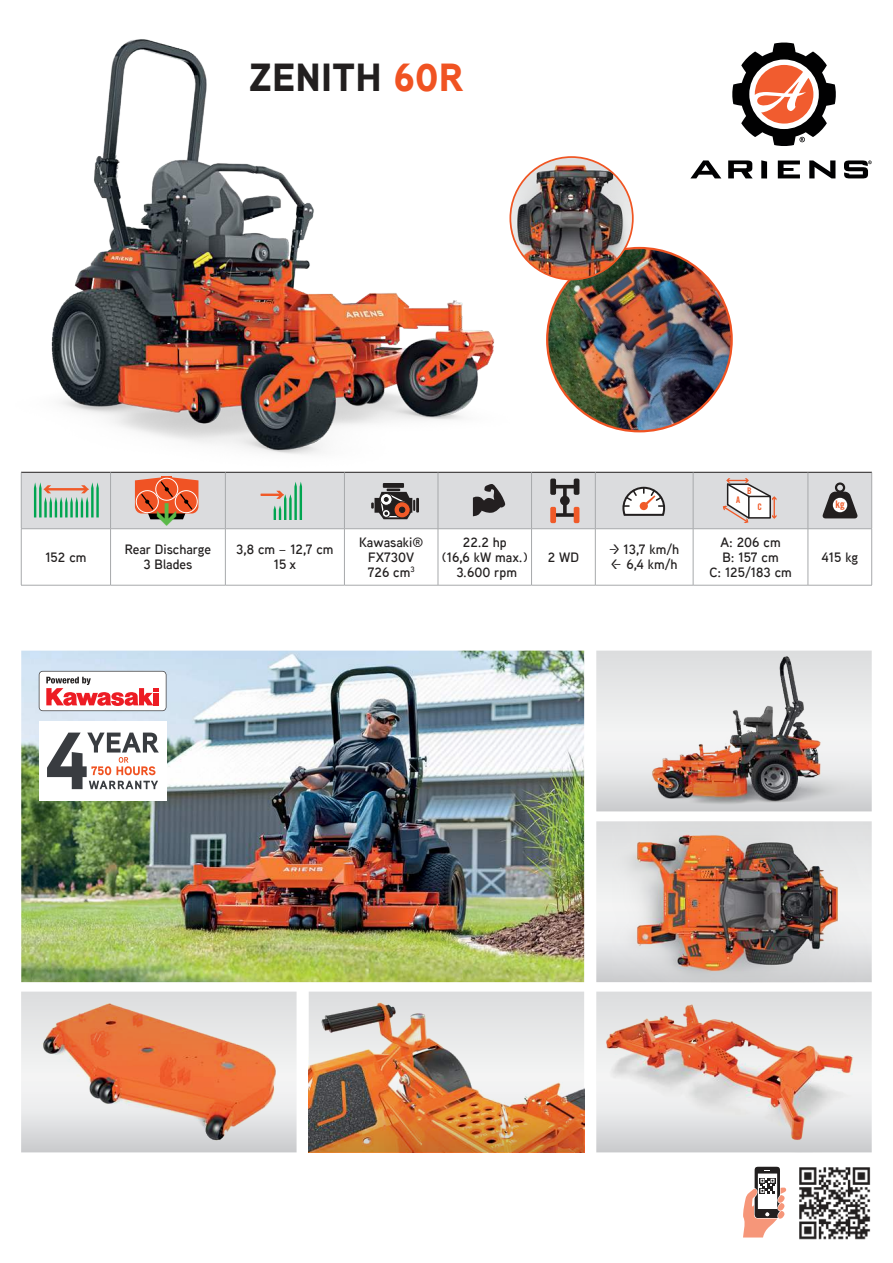
<style>
.page{position:relative;width:893px;height:1263px;background:#fff}
.page>*{position:absolute;margin:0;border:0;box-sizing:border-box;transform-origin:0 0}
.t1{font:900 39px "Aaux Next";color:#221f1f}
.t2{font:600 13.5px/15px "Aaux Next";color:#221f1f;text-align:center}
.t3{font:10.5px "Trade Gothic Bold Cond Twenty";color:#f05a28}
.t4{font:9px "Trade Gothic LT Std Bd Cn 20";color:#f05a28}
.s1{color:#f05322}
</style>
<div class="page">
<img style="left:20px;top:39px;width:644px;height:546px">
<img style="left:799px;top:1167px;width:72px;height:73px">
<svg style="left:690px;top:160px;width:182px;height:18px"></svg>
<svg style="left:732px;top:43px;width:104px;height:103px"></svg>
<svg style="left:743px;top:1167px;width:43px;height:70px"></svg>
<img style="left:547px;top:248px;width:185px;height:183px">
<img style="left:510px;top:157px;width:123px;height:122px;border-radius:61px">
<div style="left:509px;top:156px;width:125px;height:124px;border:2px solid #f05522;border-radius:50%"></div>
<img style="left:596px;top:992px;width:276px;height:160px">
<img style="left:596px;top:821px;width:17px;height:161px">
<img style="left:613px;top:821px;width:259px;height:161px">
<img style="left:596px;top:651px;width:11px;height:160px">
<img style="left:607px;top:651px;width:265px;height:160px">
<img style="left:21px;top:992px;width:276px;height:160px">
<img style="left:309px;top:992px;width:275px;height:160px">
<img style="left:21px;top:651px;width:563px;height:331px">
<div style="left:39px;top:721px;width:127px;height:80px;background:#fff"></div>
<svg style="left:47px;top:732px;width:112px;height:57px"></svg>
<svg style="left:39px;top:671px;width:127px;height:40px"></svg>
<div style="left:22px;top:473px;width:849px;height:55px;background:#dbdcde"></div>
<hr style="left:21px;top:472px;width:90px;height:1px;background:#221f1f">
<hr style="left:111px;top:472px;width:114px;height:1px;background:#221f1f">
<hr style="left:225px;top:472px;width:119px;height:1px;background:#221f1f">
<hr style="left:344px;top:472px;width:94px;height:1px;background:#221f1f">
<hr style="left:438px;top:472px;width:93px;height:1px;background:#221f1f">
<hr style="left:531px;top:472px;width:64px;height:1px;background:#221f1f">
<hr style="left:595px;top:472px;width:98px;height:1px;background:#221f1f">
<hr style="left:693px;top:472px;width:115px;height:1px;background:#221f1f">
<hr style="left:808px;top:472px;width:64px;height:1px;background:#221f1f">
<hr style="left:21px;top:472px;width:1px;height:56px;background:#a7a9ab">
<hr style="left:110px;top:472px;width:1px;height:56px;background:#a7a9ab">
<hr style="left:225px;top:472px;width:1px;height:56px;background:#a7a9ab">
<hr style="left:344px;top:472px;width:1px;height:56px;background:#a7a9ab">
<hr style="left:438px;top:472px;width:1px;height:56px;background:#a7a9ab">
<hr style="left:531px;top:472px;width:1px;height:56px;background:#a7a9ab">
<hr style="left:595px;top:472px;width:1px;height:56px;background:#a7a9ab">
<hr style="left:693px;top:472px;width:1px;height:56px;background:#a7a9ab">
<hr style="left:21px;top:528px;width:90px;height:1px;background:#a7a9ab">
<hr style="left:21px;top:529px;width:1px;height:56px;background:#a7a9ab">
<hr style="left:111px;top:528px;width:114px;height:1px;background:#a7a9ab">
<hr style="left:110px;top:529px;width:1px;height:56px;background:#a7a9ab">
<hr style="left:225px;top:528px;width:119px;height:1px;background:#a7a9ab">
<hr style="left:225px;top:529px;width:1px;height:56px;background:#a7a9ab">
<hr style="left:344px;top:528px;width:94px;height:1px;background:#a7a9ab">
<hr style="left:344px;top:529px;width:1px;height:56px;background:#a7a9ab">
<hr style="left:438px;top:528px;width:93px;height:1px;background:#a7a9ab">
<hr style="left:438px;top:529px;width:1px;height:56px;background:#a7a9ab">
<hr style="left:531px;top:528px;width:64px;height:1px;background:#a7a9ab">
<hr style="left:531px;top:529px;width:1px;height:56px;background:#a7a9ab">
<hr style="left:595px;top:528px;width:98px;height:1px;background:#a7a9ab">
<hr style="left:595px;top:529px;width:1px;height:56px;background:#a7a9ab">
<hr style="left:693px;top:528px;width:115px;height:1px;background:#a7a9ab">
<hr style="left:808px;top:528px;width:64px;height:1px;background:#a7a9ab">
<hr style="left:21px;top:585px;width:90px;height:1px;background:#a7a9ab">
<hr style="left:111px;top:585px;width:114px;height:1px;background:#a7a9ab">
<hr style="left:225px;top:585px;width:119px;height:1px;background:#a7a9ab">
<hr style="left:344px;top:585px;width:94px;height:1px;background:#a7a9ab">
<hr style="left:438px;top:585px;width:93px;height:1px;background:#a7a9ab">
<hr style="left:531px;top:585px;width:64px;height:1px;background:#a7a9ab">
<hr style="left:595px;top:585px;width:98px;height:1px;background:#a7a9ab">
<hr style="left:693px;top:585px;width:115px;height:1px;background:#a7a9ab">
<hr style="left:808px;top:585px;width:64px;height:1px;background:#a7a9ab">
<hr style="left:808px;top:472px;width:1px;height:56px;background:#a7a9ab">
<hr style="left:871px;top:472px;width:1px;height:56px;background:#a7a9ab">
<hr style="left:693px;top:529px;width:1px;height:56px;background:#a7a9ab">
<hr style="left:808px;top:529px;width:1px;height:56px;background:#a7a9ab">
<hr style="left:871px;top:529px;width:1px;height:56px;background:#a7a9ab">
<svg style="left:34px;top:482px;width:65px;height:35px;background:#9ac3a7"></svg>
<hr style="left:261px;top:494px;width:20px;height:2px;background:#f05a28">
<svg style="left:274px;top:482px;width:28px;height:38px"></svg>
<div style="left:383px;top:483px;width:21px;height:5px;background:#221f1f"></div>
<svg style="left:371px;top:488px;width:44px;height:31px"></svg>
<hr style="left:416px;top:498px;width:3px;height:14px;background:#221f1f">
<svg style="left:473px;top:484px;width:32px;height:32px"></svg>
<svg style="left:554px;top:513px;width:22px;height:4px"></svg>
<svg style="left:563px;top:487px;width:4px;height:28px"></svg>
<div style="left:560px;top:496px;width:10px;height:9px;background:#221f1f;border-radius:50%"></div>
<div style="left:574px;top:507px;width:5px;height:16px;background:#f05a28;border-radius:2px"></div>
<div style="left:550px;top:507px;width:6px;height:16px;background:#f05a28;border-radius:2px"></div>
<hr style="left:554px;top:485px;width:22px;height:3px;background:#221f1f;border-radius:2px">
<div style="left:574px;top:478px;width:5px;height:17px;background:#221f1f;border-radius:2px"></div>
<div style="left:550px;top:478px;width:6px;height:17px;background:#221f1f;border-radius:2px"></div>
<svg style="left:622px;top:486px;width:44px;height:31px"></svg>
<svg style="left:722px;top:478px;width:54px;height:45px"></svg>
<svg style="left:822px;top:492px;width:36px;height:26px"></svg>
<div style="left:835px;top:482px;width:10px;height:11px;border:2px solid #221f1f;border-radius:50%"></div>
<div style="left:833px;top:498px;width:14px;height:14px;background:#fff;border-radius:50%"></div>
<svg style="left:135px;top:476px;width:64px;height:50px;background:#d5775c"></svg>
<h1 class="t1" style="left:249px;top:55px;width:216px">ZENITH <span class="s1">60R</span></h1>
<p class="t2" style="left:45px;top:550px;width:42px">152 cm</p>
<p class="t2" style="left:125px;top:543px;width:88px">Rear Discharge<br>3 Blades</p>
<p class="t2" style="left:236px;top:543px;width:99px">3,8 cm – 12,7 cm<br>15 x</p>
<p class="t2" style="left:359px;top:535px;width:65px">Kawasaki®<br>FX730V<br>726 cm<sup>3</sup></p>
<p class="t2" style="left:442px;top:535px;width:87px">22.2 hp<br>(16,6 kW max.)<br>3.600 rpm</p>
<p class="t4" style="left:747px;top:485px;width:6px">B</p>
<p class="t4" style="left:736px;top:494px;width:6px">A</p>
<p class="t4" style="left:758px;top:501px;width:6px">C</p>
<p class="t3" style="left:835px;top:500px;width:11px">kg</p>
<p class="t2" style="left:548px;top:550px;width:33px">2 WD</p>
<p class="t2" style="left:609px;top:543px;width:71px;text-align:left">–&gt; 13,7 km/h &lt;– 6,4 km/h</p>
<p class="t2" style="left:709px;top:535px;width:84px">A: 206 cm<br>B: 157 cm<br>C: 125/183 cm</p>
<p class="t2" style="left:821px;top:550px;width:38px">415 kg</p>
</div>
